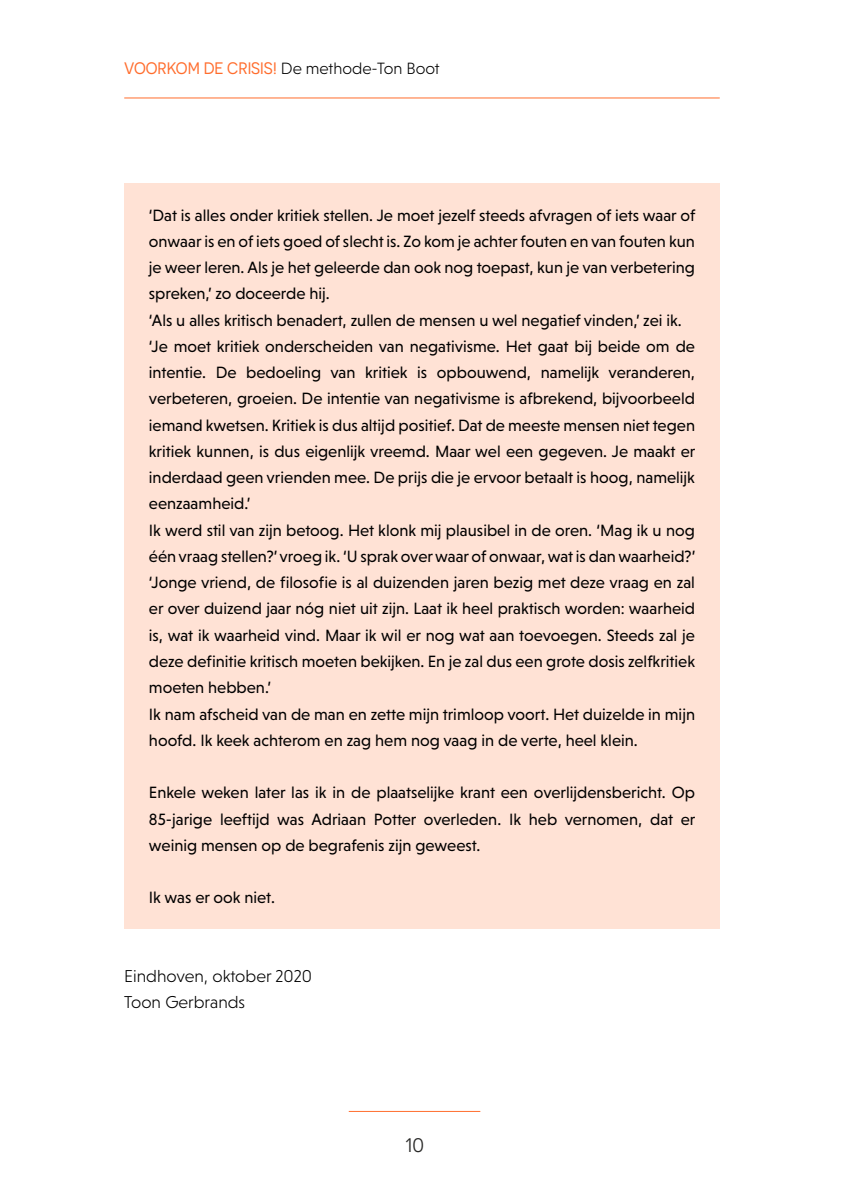
<style>
.page{position:relative;width:844px;height:1191px;background:#fff}
.page>*{position:absolute;margin:0;border:0;box-sizing:border-box;transform-origin:0 0}
.t1{font:24.5px "Novecentosans";color:#282827}
.t2{font:300 17.5px/26.2px "Niveau Grotesk";color:#000}
.t3{font:16.62px/26.2px "Niveau Grotesk";color:#000}
.t4{font:300 16.62px "Niveau Grotesk";color:#000}
.s1{font-family:"Novecentosans";font-weight:400;color:#ff6d2d}
</style>
<div class="page">
<hr style="left:348px;top:1111px;width:132px;height:1px;background:#ff6d2d">
<hr style="left:124px;top:98px;width:595px;height:1px;background:#ff6d2d">
<div style="left:124px;top:183px;width:595px;height:141px;background:#ffe2d5"></div>
<div style="left:124px;top:314px;width:595px;height:220px;background:#ffe2d5"></div>
<div style="left:124px;top:498px;width:595px;height:89px;background:#ffe2d5"></div>
<div style="left:124px;top:551px;width:595px;height:167px;background:#ffe2d5"></div>
<div style="left:124px;top:682px;width:595px;height:88px;background:#ffe2d5"></div>
<div style="left:124px;top:761px;width:595px;height:114px;background:#ffe2d5"></div>
<div style="left:124px;top:866px;width:595px;height:62px;background:#ffe2d5"></div>
<p class="t4" style="left:124px;top:59px;width:317px"><span class="s1">VOORKOM DE CRISIS!</span> De methode-Ton Boot</p>
<p class="t3" style="left:149px;top:202px;width:548px">‘Dat is alles onder kritiek stellen. Je moet jezelf steeds afvragen of iets waar of onwaar is en of iets goed of slecht is. Zo kom je achter fouten en van fouten kun je weer leren. Als je het geleerde dan ook nog toepast, kun je van verbetering spreken,’ zo doceerde hij.<br>‘Als u alles kritisch benadert, zullen de mensen u wel negatief vinden,’ zei ik. ‘Je moet kritiek onderscheiden van negativisme. Het gaat bij beide om de intentie. De bedoeling van kritiek is opbouwend, namelijk veranderen, verbeteren, groeien. De intentie van negativisme is afbrekend, bijvoorbeeld iemand kwetsen. Kritiek is dus altijd positief. Dat de meeste mensen niet tegen kritiek kunnen, is dus eigenlijk vreemd. Maar wel een gegeven. Je maakt er inderdaad geen vrienden mee. De prijs die je ervoor betaalt is hoog, namelijk eenzaamheid.’<br>Ik werd stil van zijn betoog. Het klonk mij plausibel in de oren. ‘Mag ik u nog één vraag stellen?’ vroeg ik. ‘U sprak over waar of onwaar, wat is dan waarheid?’ ‘Jonge vriend, de filosofie is al duizenden jaren bezig met deze vraag en zal er over duizend jaar nóg niet uit zijn. Laat ik heel praktisch worden: waarheid is, wat ik waarheid vind. Maar ik wil er nog wat aan toevoegen. Steeds zal je deze definitie kritisch moeten bekijken. En je zal dus een grote dosis zelfkritiek moeten hebben.’<br>Ik nam afscheid van de man en zette mijn trimloop voort. Het duizelde in mijn hoofd. Ik keek achterom en zag hem nog vaag in de verte, heel klein.</p>
<p class="t3" style="left:149px;top:779px;width:548px;text-align:justify">Enkele weken later las ik in de plaatselijke krant een overlijdensbericht. Op 85-jarige leeftijd was Adriaan Potter overleden. Ik heb vernomen, dat er weinig mensen op de begrafenis zijn geweest.</p>
<p class="t3" style="left:149px;top:884px;width:127px">Ik was er ook niet.</p>
<p class="t2" style="left:124px;top:963px;width:189px">Eindhoven, oktober 2020<br>Toon Gerbrands</p>
<h1 class="t1" style="left:405px;top:1129px;width:21px">10</h1>
</div>
